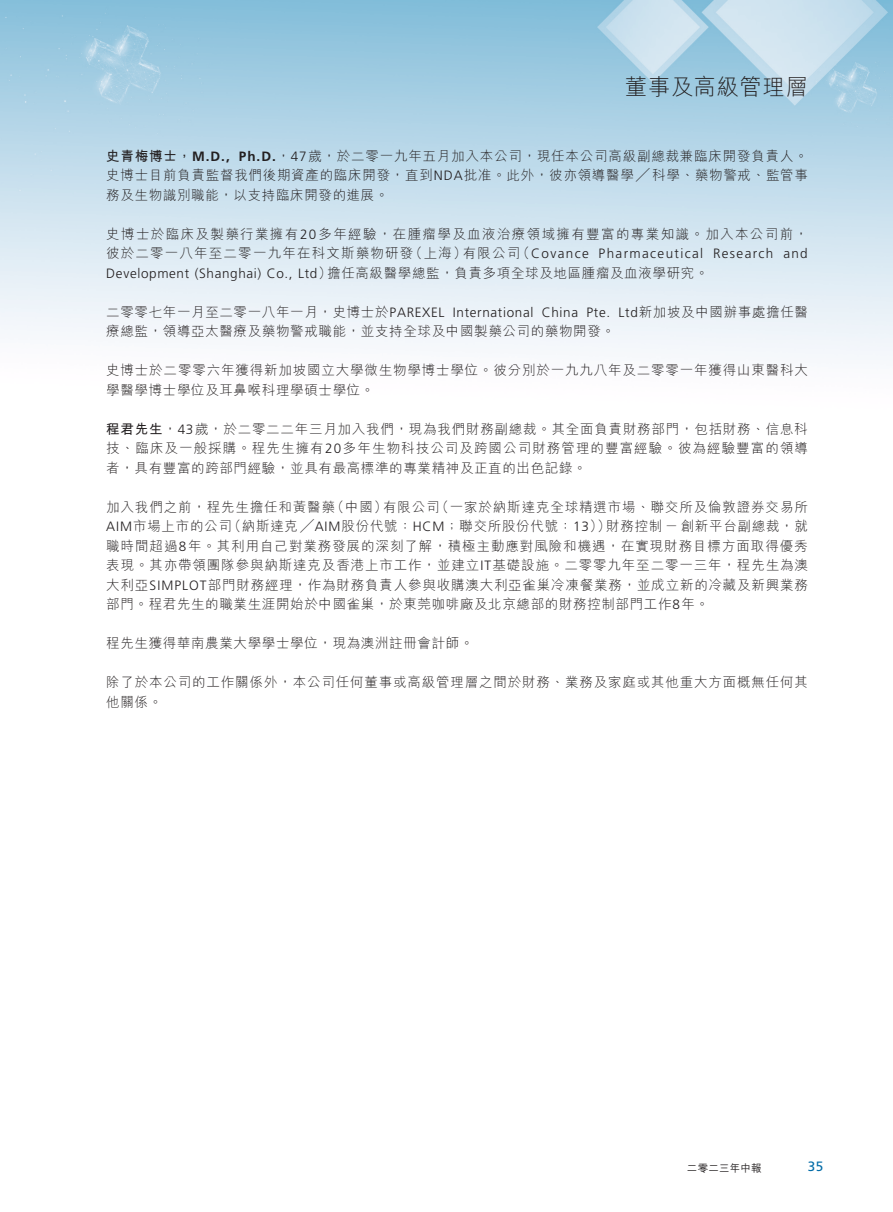
<style>
.page{position:relative;width:893px;height:1212px;background:#fff}
.page>*{position:absolute;margin:0;border:0;box-sizing:border-box;transform-origin:0 0}
.t1{font:300 22.5px "M Hei HK";letter-spacing:.02em;color:#231f20}
.t2{font:300 13.5px/19.5px "M Hei HK";letter-spacing:.05em;color:#231f20;text-align:justify}
.t3{font:300 13.5px/19.5px "Frutiger LT Std";letter-spacing:.1em;color:#231f20}
.t4{font:300 13.5px "M Hei HK";letter-spacing:.1em;color:#231f20}
.t5{font:13.5px "Frutiger LT Std";color:#006ba7}
.t6{font:500 10.5px "M Hei HK";letter-spacing:.02em;color:#231f20}
.s1{font-weight:700}
.s2{font-family:"Frutiger LT Std";font-weight:700}
.s3{font-family:"Frutiger LT Std"}
.s4{font-family:"M Hei HK"}
</style>
<div class="page">
<img style="left:0;top:0;width:893px;height:357px">
<h1 class="t1" style="left:625px;top:75px;width:185px">董事及高級管理層</h1>
<p class="t2" style="left:106px;top:146px;width:703px"><span class="s1">史青梅博士，</span><span class="s2">M.D., Ph.D.</span>，<span class="s3">47</span>歲，於二零一九年五月加入本公司，現任本公司高級副總裁兼臨床開發負責人。史博士目前負責監督我們後期資產的臨床開發，直到<span class="s3">NDA</span>批准。此外，彼亦領導醫學╱科學、藥物警戒、監管事務及生物識別職能，以支持臨床開發的進展。</p>
<p class="t4" style="left:106px;top:227px;width:703px">史博士於臨床及製藥行業擁有<span class="s3">20</span>多年經驗，在腫瘤學及血液治療領域擁有豐富的專業知識。加入本公司前，</p>
<p class="t3" style="left:106px;top:244px;width:703px"><span class="s4">彼於二零一八年至二零一九年在科文斯藥物研發（上海）有限公司（</span>Covance Pharmaceutical Research and<br>Development (Shanghai) Co., Ltd<span class="s4">）擔任高級醫學總監，負責多項全球及地區腫瘤及血液學研究。</span></p>
<p class="t2" style="left:106px;top:302px;width:703px">二零零七年一月至二零一八年一月，史博士於<span class="s3">PAREXEL International China Pte. Ltd</span>新加坡及中國辦事處擔任醫療總監，領導亞太醫療及藥物警戒職能，並支持全球及中國製藥公司的藥物開發。</p>
<p class="t2" style="left:106px;top:360px;width:703px">史博士於二零零六年獲得新加坡國立大學微生物學博士學位。彼分別於一九九八年及二零零一年獲得山東醫科大學醫學博士學位及耳鼻喉科理學碩士學位。</p>
<p class="t2" style="left:106px;top:419px;width:703px"><span class="s1">程君先生</span>，<span class="s3">43</span>歲，於二零二二年三月加入我們，現為我們財務副總裁。其全面負責財務部門，包括財務、信息科技、臨床及一般採購。程先生擁有<span class="s3">20</span>多年生物科技公司及跨國公司財務管理的豐富經驗。彼為經驗豐富的領導者，具有豐富的跨部門經驗，並具有最高標準的專業精神及正直的出色記錄。</p>
<p class="t2" style="left:106px;top:497px;width:703px">加入我們之前，程先生擔任和黃醫藥（中國）有限公司（一家於納斯達克全球精選市場、聯交所及倫敦證券交易所<span class="s3">AIM</span>市場上市的公司（納斯達克 ╱<span class="s3">AIM</span>股份代號：<span class="s3">HCM</span>；聯交所股份代號：<span class="s3">13</span>））財務控制－創新平台副總裁，就職時間超過<span class="s3">8</span>年。其利用自己對業務發展的深刻了解，積極主動應對風險和機遇，在實現財務目標方面取得優秀表現。其亦帶領團隊參與納斯達克及香港上市工作，並建立<span class="s3">IT</span>基礎設施。二零零九年至二零一三年，程先生為澳大利亞<span class="s3">SIMPLOT</span>部門財務經理，作為財務負責人參與收購澳大利亞雀巢冷凍餐業務，並成立新的冷藏及新興業務部門。程君先生的職業生涯開始於中國雀巢，於東莞咖啡廠及北京總部的財務控制部門工作<span class="s3">8</span>年。</p>
<p class="t2" style="left:106px;top:633px;width:369px">程先生獲得華南農業大學學士學位，現為澳洲註冊會計師。</p>
<p class="t2" style="left:106px;top:672px;width:703px">除了於本公司的工作關係外，本公司任何董事或高級管理層之間於財務、業務及家庭或其他重大方面概無任何其他關係。</p>
<p class="t6" style="left:687px;top:1160px;width:76px">二零二三年中報</p>
<p class="t5" style="left:808px;top:1159px;width:17px">35</p>
</div>
